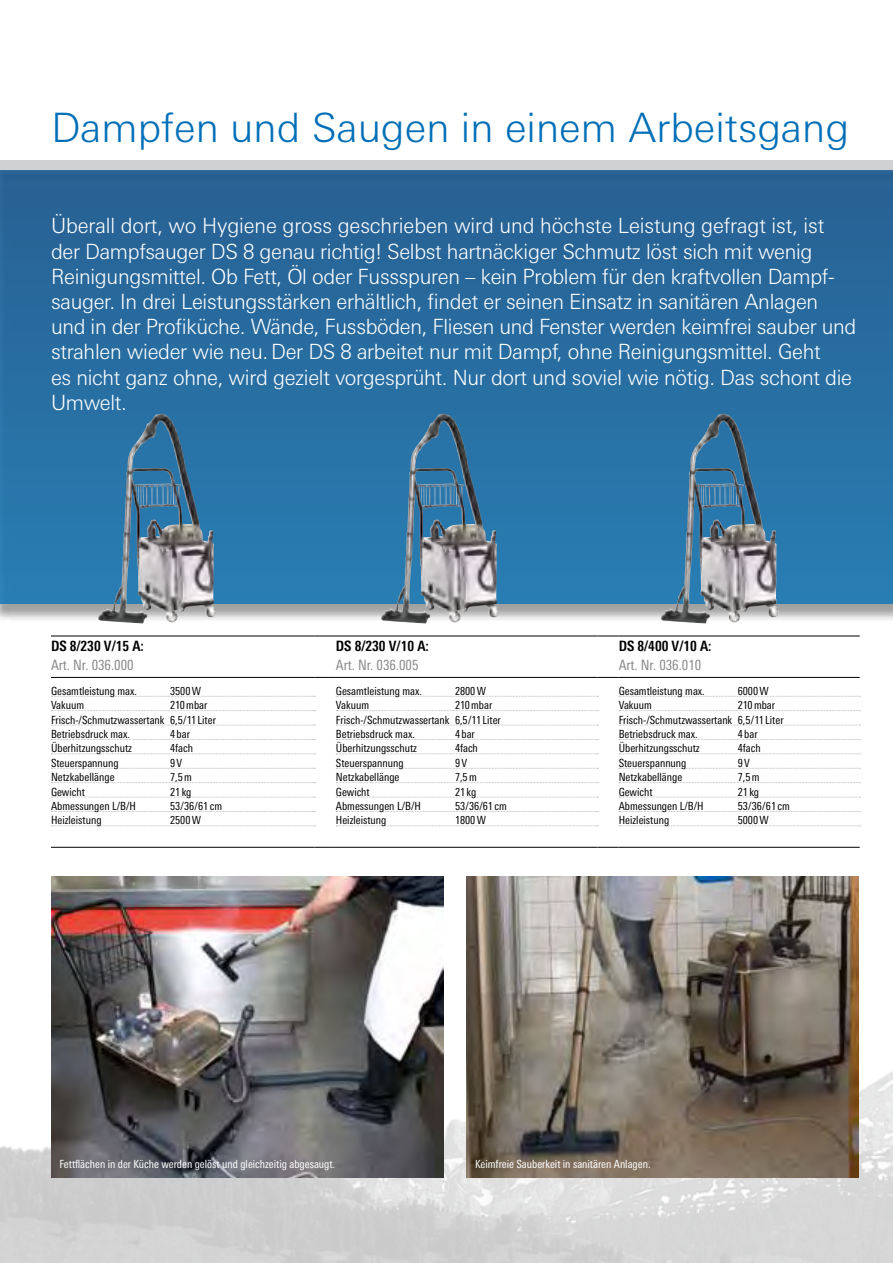
<style>
.page{position:relative;width:893px;height:1263px;background:#fff}
.page>*{position:absolute;margin:0;border:0;box-sizing:border-box;transform-origin:0 0}
.t1{font:300 40.5px "Linotype Univers Basic";color:#006fb7}
.t2{font:300 21px/25.2px "Linotype Univers Basic";letter-spacing:-.015em;color:#fff}
.t3{font:condensed 14.25px "Linotype Univers";color:#87888a}
.t4{font:700 condensed 14.25px "Linotype Univers";color:#000}
.t5{font:condensed 11.25px/14.4px "Linotype Univers";color:#000}
.t6{font:condensed 11.25px "Linotype Univers";color:#fff}
</style>
<div class="page">
<img style="left:0;top:948px;width:893px;height:315px">
<div style="left:0;top:162px;width:893px;height:459px;background:#000;opacity:.5"></div>
<svg style="left:0;top:171px;width:893px;height:432px;background:#2c6ea0"></svg>
<div style="left:0;top:160px;width:893px;height:9px;background:#d0d1d2"></div>
<img style="left:51px;top:876px;width:392px;height:302px">
<img style="left:467px;top:876px;width:392px;height:302px">
<img style="left:98px;top:414px;width:60px;height:209px">
<img style="left:381px;top:414px;width:60px;height:209px">
<img style="left:661px;top:414px;width:60px;height:209px">
<hr style="left:51px;top:677px;width:264px;height:1px;background:#000">
<svg style="left:315px;top:677px;width:21px;height:1px"></svg>
<hr style="left:336px;top:677px;width:261px;height:1px;background:#000">
<svg style="left:597px;top:677px;width:22px;height:1px"></svg>
<hr style="left:619px;top:677px;width:241px;height:1px;background:#000">
<hr style="left:51px;top:847px;width:264px;height:1px;background:#000">
<svg style="left:315px;top:847px;width:21px;height:1px"></svg>
<hr style="left:336px;top:847px;width:261px;height:1px;background:#000">
<svg style="left:597px;top:847px;width:22px;height:1px"></svg>
<hr style="left:619px;top:847px;width:241px;height:1px;background:#000">
<hr style="left:51px;top:636px;width:264px;height:1px;background:#000">
<svg style="left:315px;top:636px;width:21px;height:1px"></svg>
<hr style="left:336px;top:636px;width:261px;height:1px;background:#000">
<svg style="left:597px;top:636px;width:22px;height:1px"></svg>
<hr style="left:619px;top:636px;width:241px;height:1px;background:#000">
<svg style="left:51px;top:696px;width:264px;height:1px"></svg>
<svg style="left:51px;top:710px;width:264px;height:1px"></svg>
<svg style="left:51px;top:725px;width:264px;height:1px"></svg>
<svg style="left:51px;top:739px;width:264px;height:1px"></svg>
<svg style="left:51px;top:754px;width:264px;height:1px"></svg>
<svg style="left:51px;top:768px;width:264px;height:1px"></svg>
<svg style="left:51px;top:782px;width:264px;height:1px"></svg>
<svg style="left:51px;top:797px;width:264px;height:1px"></svg>
<svg style="left:51px;top:811px;width:264px;height:1px"></svg>
<svg style="left:51px;top:826px;width:264px;height:1px"></svg>
<svg style="left:336px;top:696px;width:262px;height:1px"></svg>
<svg style="left:336px;top:710px;width:262px;height:1px"></svg>
<svg style="left:336px;top:725px;width:262px;height:1px"></svg>
<svg style="left:336px;top:739px;width:262px;height:1px"></svg>
<svg style="left:336px;top:754px;width:262px;height:1px"></svg>
<svg style="left:336px;top:768px;width:262px;height:1px"></svg>
<svg style="left:336px;top:782px;width:262px;height:1px"></svg>
<svg style="left:336px;top:797px;width:262px;height:1px"></svg>
<svg style="left:336px;top:811px;width:262px;height:1px"></svg>
<svg style="left:336px;top:826px;width:262px;height:1px"></svg>
<svg style="left:619px;top:696px;width:241px;height:1px"></svg>
<svg style="left:619px;top:710px;width:241px;height:1px"></svg>
<svg style="left:619px;top:725px;width:241px;height:1px"></svg>
<svg style="left:619px;top:739px;width:241px;height:1px"></svg>
<svg style="left:619px;top:754px;width:241px;height:1px"></svg>
<svg style="left:619px;top:768px;width:241px;height:1px"></svg>
<svg style="left:619px;top:782px;width:241px;height:1px"></svg>
<svg style="left:619px;top:797px;width:241px;height:1px"></svg>
<svg style="left:619px;top:811px;width:241px;height:1px"></svg>
<svg style="left:619px;top:826px;width:241px;height:1px"></svg>
<h1 class="t1" style="left:51px;top:104px;width:800px">Dampfen und Saugen in einem Arbeitsgang</h1>
<p class="t2" style="left:51px;top:213px;width:807px">Überall dort, wo Hygiene gross geschrieben wird und höchste Leistung gefragt ist, ist der Dampfsauger DS 8 genau richtig! Selbst hartnäckiger Schmutz löst sich mit wenig Reinigungsmittel. Ob Fett, Öl oder Fussspuren – kein Problem für den kraftvollen Dampf&shy;sauger. In drei Leistungsstärken erhältlich, findet er seinen Einsatz in sanitären Anlagen und in der Profiküche. Wände, Fussböden, Fliesen und Fenster werden keimfrei sauber und strahlen wieder wie neu. Der DS 8 arbeitet nur mit Dampf, ohne Reinigungsmittel. Geht<br>es nicht ganz ohne, wird gezielt vorgesprüht. Nur dort und soviel wie nötig. Das schont die Umwelt.</p>
<p class="t4" style="left:51px;top:638px;width:94px">DS 8/230 V/15 A:</p>
<p class="t3" style="left:51px;top:656px;width:84px">Art. Nr. 036.000</p>
<p class="t4" style="left:336px;top:638px;width:94px">DS 8/230 V/10 A:</p>
<p class="t3" style="left:336px;top:656px;width:84px">Art. Nr. 036.005</p>
<p class="t4" style="left:619px;top:638px;width:94px">DS 8/400 V/10 A:</p>
<p class="t3" style="left:619px;top:656px;width:84px">Art. Nr. 036.010</p>
<p class="t5" style="left:51px;top:683px;width:88px">Gesamtleistung max.</p>
<p class="t5" style="left:170px;top:683px;width:33px">3500W</p>
<p class="t5" style="left:51px;top:698px;width:35px">Vakuum</p>
<p class="t5" style="left:51px;top:698px;width:166px;text-indent:119px">210mbar<br>Frisch-/Schmutzwassertank 6,5/11 Liter<br>Betriebsdruck max.</p>
<p class="t5" style="left:170px;top:727px;width:21px">4 bar</p>
<p class="t5" style="left:336px;top:683px;width:88px">Gesamtleistung max.</p>
<p class="t5" style="left:455px;top:683px;width:33px">2800W</p>
<p class="t5" style="left:336px;top:698px;width:35px">Vakuum</p>
<p class="t5" style="left:336px;top:698px;width:166px;text-indent:119px">210mbar<br>Frisch-/Schmutzwassertank 6,5/11 Liter<br>Betriebsdruck max.</p>
<p class="t5" style="left:455px;top:727px;width:21px">4 bar</p>
<p class="t5" style="left:619px;top:683px;width:88px">Gesamtleistung max.</p>
<p class="t5" style="left:738px;top:683px;width:33px">6000W</p>
<p class="t5" style="left:619px;top:698px;width:35px">Vakuum</p>
<p class="t5" style="left:619px;top:698px;width:166px;text-indent:119px">210mbar<br>Frisch-/Schmutzwassertank 6,5/11 Liter<br>Betriebsdruck max.</p>
<p class="t5" style="left:738px;top:727px;width:21px">4 bar</p>
<p class="t5" style="left:51px;top:741px;width:83px">Überhitzungsschutz</p>
<p class="t5" style="left:170px;top:741px;width:24px">4fach</p>
<p class="t5" style="left:51px;top:755px;width:69px">Steuerspannung</p>
<p class="t5" style="left:170px;top:755px;width:14px">9V</p>
<p class="t5" style="left:51px;top:770px;width:65px">Netzkabellänge</p>
<p class="t5" style="left:170px;top:770px;width:23px">7,5m</p>
<p class="t5" style="left:51px;top:784px;width:35px">Gewicht</p>
<p class="t5" style="left:170px;top:784px;width:23px">21 kg</p>
<p class="t5" style="left:51px;top:799px;width:86px">Abmessungen L/B/H</p>
<p class="t5" style="left:170px;top:799px;width:54px">53/36/61cm</p>
<p class="t5" style="left:51px;top:813px;width:52px">Heizleistung</p>
<p class="t5" style="left:170px;top:813px;width:33px">2500W</p>
<p class="t5" style="left:336px;top:741px;width:83px">Überhitzungsschutz</p>
<p class="t5" style="left:455px;top:741px;width:24px">4fach</p>
<p class="t5" style="left:336px;top:755px;width:69px">Steuerspannung</p>
<p class="t5" style="left:455px;top:755px;width:14px">9V</p>
<p class="t5" style="left:336px;top:770px;width:65px">Netzkabellänge</p>
<p class="t5" style="left:455px;top:770px;width:23px">7,5m</p>
<p class="t5" style="left:336px;top:784px;width:35px">Gewicht</p>
<p class="t5" style="left:455px;top:784px;width:23px">21 kg</p>
<p class="t5" style="left:336px;top:799px;width:86px">Abmessungen L/B/H</p>
<p class="t5" style="left:455px;top:799px;width:53px">53/36/61 cm</p>
<p class="t5" style="left:336px;top:813px;width:52px">Heizleistung</p>
<p class="t5" style="left:455px;top:813px;width:33px">1800W</p>
<p class="t5" style="left:619px;top:741px;width:83px">Überhitzungsschutz</p>
<p class="t5" style="left:738px;top:741px;width:24px">4fach</p>
<p class="t5" style="left:619px;top:755px;width:69px">Steuerspannung</p>
<p class="t5" style="left:738px;top:755px;width:14px">9V</p>
<p class="t5" style="left:619px;top:770px;width:65px">Netzkabellänge</p>
<p class="t5" style="left:738px;top:770px;width:23px">7,5m</p>
<p class="t5" style="left:619px;top:784px;width:35px">Gewicht</p>
<p class="t5" style="left:738px;top:784px;width:23px">21 kg</p>
<p class="t5" style="left:619px;top:799px;width:86px">Abmessungen L/B/H</p>
<p class="t5" style="left:738px;top:799px;width:54px">53/36/61cm</p>
<p class="t5" style="left:619px;top:813px;width:52px">Heizleistung</p>
<p class="t5" style="left:738px;top:813px;width:33px">5000W</p>
<p class="t6" style="left:60px;top:1157px;width:277px">Fettflächen in der Küche werden gelöst und gleichzeitig abgesaugt.</p>
<p class="t6" style="left:475px;top:1157px;width:177px">Keimfreie Sauberkeit in sanitären Anlagen.</p>
</div>
